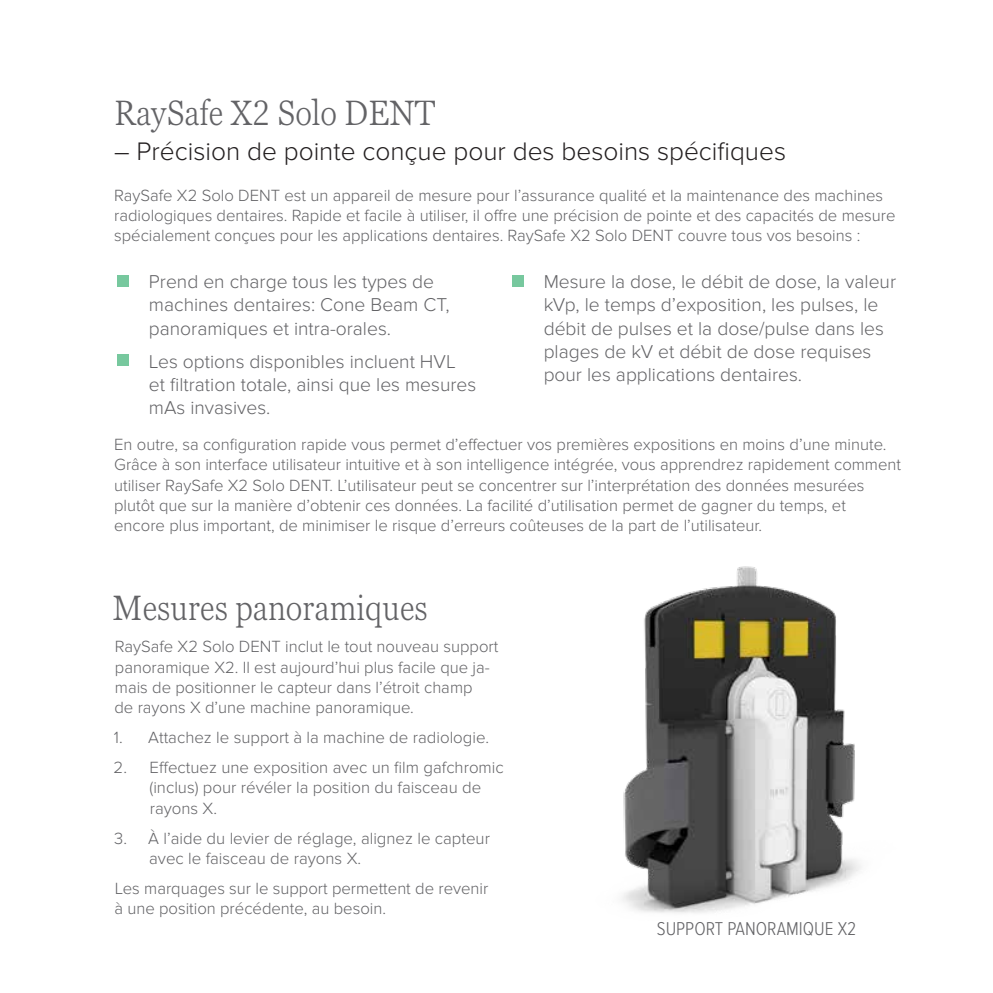
<style>
.page{position:relative;width:993px;height:993px;background:#fff}
.page>*{position:absolute;margin:0;border:0;box-sizing:border-box;transform-origin:0 0}
.t1{font:300 condensed 35px "Georgia Pro";color:#636366}
.t2{font:300 26.25px "Proxima Nova";color:#231f20}
.t3{font:300 19.25px/23.1px "Proxima Nova";color:#636366}
.t4{font:300 19.25px "Proxima Nova Cond";color:#636366}
.t5{font:300 16.8px/20.1px "Proxima Nova";color:#636366}
.s1{font-family:"Georgia Pro";font-stretch:condensed;font-size:52.5px;color:#77c89e}
</style>
<div class="page">
<img style="left:622px;top:566px;width:239px;height:347px">
<h1 class="t1" style="left:114px;top:89px;width:322px">RaySafe X2 Solo DENT</h1>
<h2 class="t2" style="left:114px;top:136px;width:673px">– Précision de pointe conçue pour des besoins spécifiques</h2>
<p class="t5" style="left:114px;top:185px;width:782px">RaySafe X2 Solo DENT est un appareil de mesure pour l’assurance qualité et la maintenance des machines radiologiques dentaires. Rapide et facile à utiliser, il offre une précision de pointe et des capacités de mesure spécialement conçues pour les applications dentaires. RaySafe X2 Solo DENT couvre tous vos besoins :</p>
<p class="t3" style="left:149px;top:270px;width:302px;text-indent:-35px"><span class="s1">▪</span> Prend en charge tous les types de machines dentaires: Cone Beam CT, panoramiques et intra-orales.</p>
<p class="t3" style="left:149px;top:350px;width:329px;text-indent:-35px"><span class="s1">▪</span> Les options disponibles incluent HVL et filtration totale, ainsi que les mesures mAs invasives.</p>
<p class="t5" style="left:114px;top:434px;width:788px">En outre, sa configuration rapide vous permet d’effectuer vos premières expositions en moins d’une minute.<br>Grâce à son interface utilisateur intuitive et à son intelligence intégrée, vous apprendrez rapidement comment utiliser RaySafe X2 Solo DENT. L’utilisateur peut se concentrer sur l’interprétation des données mesurées plutôt que sur la manière d’obtenir ces données. La facilité d’utilisation permet de gagner du temps, et<br>encore plus important, de minimiser le risque d’erreurs coûteuses de la part de l’utilisateur.</p>
<p class="t3" style="left:543px;top:270px;width:354px;text-indent:-35px"><span class="s1">▪</span> Mesure la dose, le débit de dose, la valeur kVp, le temps d’exposition, les pulses, le débit de pulses et la dose/pulse dans les plages de kV et débit de dose requises pour les applications dentaires.</p>
<h1 class="t1" style="left:113px;top:584px;width:316px">Mesures panoramiques</h1>
<p class="t5" style="left:114px;top:636px;width:385px">RaySafe X2 Solo DENT inclut le tout nouveau support panoramique X2. Il est aujourd’hui plus facile que ja&shy;mais de positionner le capteur dans l’étroit champ<br>de rayons X d’une machine panoramique.</p>
<p class="t5" style="left:114px;top:727px;width:376px">1. Attachez le support à la machine de radiologie.</p>
<p class="t5" style="left:149px;top:757px;width:355px;text-indent:-36px">2. Effectuez une exposition avec un film gafchromic (inclus) pour révéler la position du faisceau de rayons X.</p>
<p class="t5" style="left:149px;top:827px;width:342px;text-indent:-35px">3. À l’aide du levier de réglage, alignez le capteur avec le faisceau de rayons X.</p>
<p class="t5" style="left:114px;top:878px;width:375px">Les marquages sur le support permettent de revenir à une position précédente, au besoin.</p>
<p class="t4" style="left:656px;top:917px;width:201px">SUPPORT PANORAMIQUE X2</p>
</div>
